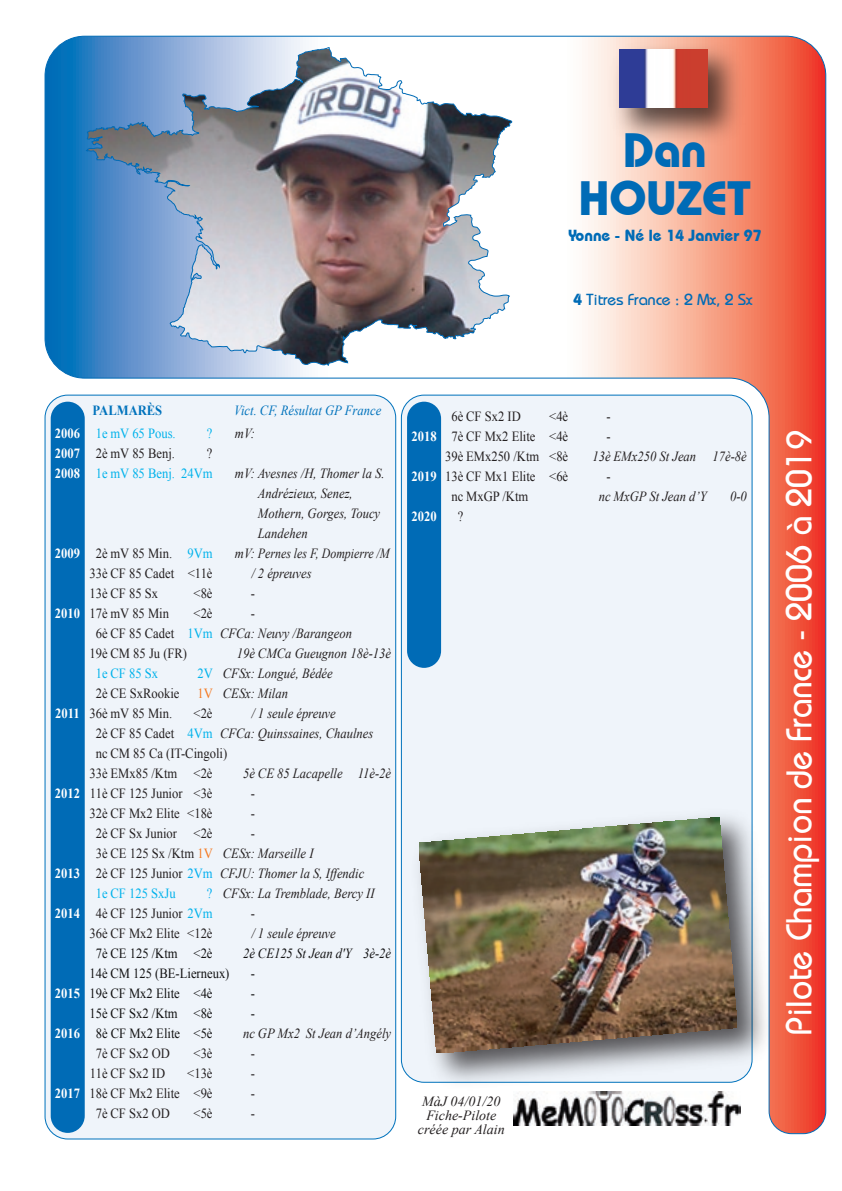
<style>
.page{position:relative;width:842px;height:1191px;background:#fff}
.page>*{position:absolute;margin:0;border:0;box-sizing:border-box;transform-origin:0 0}
.t1{font:700 48px/48px "Bauhaus IT Cby BT";color:#006bb6;text-align:center}
.t2{font:36px "Bauhaus";color:#fff;scale:.95 1}
.t3{font:16px "Bauhaus";color:#006bb6}
.t4{font:700 16px "Bauhaus IT Cby BT";color:#006bb6}
.t5{font:italic 14px/20px "Times New Roman";color:#231f20;scale:.9 1}
.t6{font:14px "Times New Roman";color:#231f20;scale:.9 1}
.t7{font:14px "Times New Roman";color:#101011;scale:.9 1}
.t8{font:700 14px/20px "Times New Roman";color:#fff;text-align:justify;scale:.9 1}
.t9{font:italic 14px/14px "Times New Roman";color:#231f20;text-align:center}
.t10{font:14px "Times New Roman";color:#00b2eb;scale:.9 1}
.t11{font:italic 14px "Times New Roman";color:#0072bc;scale:.9 1}
.t12{font:italic 14px "Times New Roman";color:#101011;scale:.9 1}
.t13{font:700 14px "Times New Roman";color:#0072bc;scale:.9 1}
.s1{font-family:"Bauhaus IT Cby BT";font-weight:700}
.s2{color:#00b2eb}
.s3{font-style:normal}
.s4{font-style:normal;color:#00b2eb}
.s5{font-style:normal;color:#f47921}
.s6{font-style:normal;color:#00aeef}
</style>
<div class="page">
<img style="left:44px;top:36px;width:782px;height:1097px">
<img style="left:602px;top:35px;width:150px;height:118px">
<img style="left:620px;top:50px;width:87px;height:58px">
<h1 class="t1" style="left:579px;top:125px;width:174px">Dan<br>HOUZET</h1>
<p class="t4" style="left:568px;top:225px;width:195px">Yonne - Né le 14 Janvier 97</p>
<p class="t3" style="left:573px;top:290px;width:181px"><span class="s1">4</span> Titres France : 2 Mx, 2 Sx</p>
<p class="t8" style="left:55px;top:423px;width:29px">2006<br>2007<br>2008</p>
<p class="t8" style="left:55px;top:543px;width:29px">2009</p>
<p class="t8" style="left:55px;top:603px;width:29px">2010</p>
<p class="t8" style="left:55px;top:703px;width:29px">2011</p>
<p class="t8" style="left:55px;top:783px;width:29px">2012</p>
<p class="t8" style="left:55px;top:863px;width:29px">2013</p>
<p class="t8" style="left:55px;top:903px;width:29px">2014</p>
<p class="t8" style="left:55px;top:983px;width:29px">2015</p>
<p class="t8" style="left:55px;top:1023px;width:29px">2016</p>
<p class="t8" style="left:55px;top:1083px;width:29px">2017</p>
<p class="t13" style="left:93px;top:400px;width:79px">PALMARÈS</p>
<p class="t11" style="left:234px;top:400px;width:165px">Vict. CF, Résultat GP France</p>
<p class="t10" style="left:96px;top:424px;width:90px">1e mV 65 Pous.</p>
<p class="t10" style="left:207px;top:424px;width:8px">?</p>
<p class="t5" style="left:235px;top:423px;width:24px">mV:</p>
<p class="t6" style="left:96px;top:444px;width:90px">2è mV 85 Benj.</p>
<p class="t6" style="left:207px;top:444px;width:8px">?</p>
<p class="t10" style="left:96px;top:464px;width:131px">1e mV 85 Benj. 24Vm</p>
<p class="t5" style="left:258px;top:463px;width:142px;text-indent:-23px">mV: Avesnes /H, Thomer la S.<br>Andrézieux, Senez,<br>Mothern, Gorges, Toucy<br>Landehen</p>
<p class="t6" style="left:96px;top:544px;width:131px">2è mV 85 Min. <span class="s2">9Vm</span></p>
<p class="t5" style="left:235px;top:543px;width:174px">mV: Pernes les F, Dompierre /M</p>
<p class="t6" style="left:89px;top:564px;width:138px">33è CF 85 Cadet &lt;11è</p>
<p class="t5" style="left:252px;top:563px;width:68px">/ 2 épreuves</p>
<p class="t6" style="left:89px;top:584px;width:78px">13è CF 85 Sx</p>
<p class="t6" style="left:194px;top:584px;width:23px">&lt;8è</p>
<p class="t6" style="left:251px;top:584px;width:6px">-</p>
<p class="t6" style="left:89px;top:604px;width:90px">17è mV 85 Min</p>
<p class="t6" style="left:194px;top:604px;width:23px">&lt;2è</p>
<p class="t6" style="left:251px;top:604px;width:6px">-</p>
<p class="t5" style="left:96px;top:623px;width:286px"><span class="s3">6è CF 85 Cadet</span> <span class="s4">1Vm</span> CFCa: Neuvy /Barangeon</p>
<p class="t6" style="left:89px;top:644px;width:110px">19è CM 85 Ju (FR)</p>
<p class="t5" style="left:237px;top:643px;width:173px">19è CMCa Gueugnon 18è-13è</p>
<p class="t10" style="left:96px;top:664px;width:71px">1e CF 85 Sx</p>
<p class="t5" style="left:197px;top:663px;width:152px"><span class="s4">2V</span> CFSx: Longué, Bédée</p>
<p class="t6" style="left:96px;top:684px;width:94px">2è CE SxRookie</p>
<p class="t5" style="left:197px;top:683px;width:102px"><span class="s5">1V</span> CESx: Milan</p>
<p class="t6" style="left:89px;top:704px;width:93px">36è mV 85 Min.</p>
<p class="t6" style="left:194px;top:704px;width:23px">&lt;2è</p>
<p class="t5" style="left:252px;top:703px;width:95px">/ 1 seule épreuve</p>
<p class="t5" style="left:96px;top:723px;width:310px"><span class="s3">2è CF 85 Cadet</span> <span class="s4">4Vm</span> CFCa: Quinssaines, Chaulnes</p>
<p class="t6" style="left:96px;top:744px;width:148px">nc CM 85 Ca (IT-Cingoli)</p>
<p class="t6" style="left:89px;top:764px;width:138px">33è EMx85 /Ktm &lt;2è</p>
<p class="t5" style="left:243px;top:763px;width:166px">5è CE 85 Lacapelle 11è-2è</p>
<p class="t6" style="left:90px;top:784px;width:138px">11è CF 125 Junior &lt;3è</p>
<p class="t6" style="left:251px;top:784px;width:6px">-</p>
<p class="t6" style="left:89px;top:804px;width:138px">32è CF Mx2 Elite &lt;18è</p>
<p class="t6" style="left:251px;top:804px;width:6px">-</p>
<p class="t6" style="left:96px;top:824px;width:131px">2è CF Sx Junior &lt;2è</p>
<p class="t5" style="left:96px;top:823px;width:300px;text-indent:155px"><span class="s3">-<br>3è CE 125 Sx /Ktm</span> <span class="s5">1V</span> CESx: Marseille I<br><span class="s3">2è CF 125 Junior</span> <span class="s6">2Vm</span> CFJU: Thomer la S, Iffendic<br><span class="s4">1e CF 125 SxJu</span></p>
<p class="t5" style="left:96px;top:883px;width:311px;text-indent:111px"><span class="s6">?</span> CFSx: La Tremblade, Bercy II<br><span class="s3">4è CF 125 Junior</span> <span class="s4">2Vm</span></p>
<p class="t6" style="left:251px;top:904px;width:6px">-</p>
<p class="t6" style="left:89px;top:924px;width:138px">36è CF Mx2 Elite &lt;12è</p>
<p class="t5" style="left:252px;top:923px;width:95px">/ 1 seule épreuve</p>
<p class="t7" style="left:96px;top:944px;width:131px">7è CE 125 /Ktm &lt;2è</p>
<p class="t12" style="left:243px;top:943px;width:166px">2è CE125 St Jean d'Y 3è-2è</p>
<p class="t7" style="left:89px;top:964px;width:157px">14è CM 125 (BE-Lierneux)</p>
<p class="t7" style="left:251px;top:964px;width:6px">-</p>
<p class="t7" style="left:89px;top:984px;width:138px">19è CF Mx2 Elite &lt;4è</p>
<p class="t7" style="left:251px;top:984px;width:6px">-</p>
<p class="t7" style="left:89px;top:1004px;width:138px">15è CF Sx2 /Ktm &lt;8è</p>
<p class="t7" style="left:251px;top:1004px;width:6px">-</p>
<p class="t7" style="left:96px;top:1024px;width:131px">8è CF Mx2 Elite &lt;5è</p>
<p class="t5" style="left:243px;top:1023px;width:166px">nc GP Mx2 St Jean d’Angély</p>
<p class="t6" style="left:96px;top:1044px;width:84px">7è CF Sx2 OD</p>
<p class="t6" style="left:194px;top:1044px;width:23px">&lt;3è</p>
<p class="t6" style="left:251px;top:1044px;width:6px">-</p>
<p class="t6" style="left:90px;top:1064px;width:85px">11è CF Sx2 ID</p>
<p class="t6" style="left:187px;top:1064px;width:30px">&lt;13è</p>
<p class="t6" style="left:251px;top:1064px;width:6px">-</p>
<p class="t6" style="left:89px;top:1084px;width:138px">18è CF Mx2 Elite &lt;9è</p>
<p class="t6" style="left:251px;top:1084px;width:6px">-</p>
<p class="t6" style="left:96px;top:1104px;width:84px">7è CF Sx2 OD</p>
<p class="t6" style="left:194px;top:1104px;width:23px">&lt;5è</p>
<p class="t6" style="left:251px;top:1104px;width:6px">-</p>
<p class="t8" style="left:411px;top:426px;width:29px">2018</p>
<p class="t8" style="left:411px;top:466px;width:29px">2019</p>
<p class="t8" style="left:411px;top:506px;width:29px">2020</p>
<p class="t6" style="left:451px;top:407px;width:79px">6è CF Sx2 ID</p>
<p class="t6" style="left:549px;top:407px;width:23px">&lt;4è</p>
<p class="t6" style="left:606px;top:407px;width:6px">-</p>
<p class="t6" style="left:451px;top:427px;width:131px">7è CF Mx2 Elite &lt;4è</p>
<p class="t6" style="left:606px;top:427px;width:6px">-</p>
<p class="t6" style="left:445px;top:447px;width:138px">39è EMx250 /Ktm &lt;8è</p>
<p class="t5" style="left:592px;top:446px;width:173px">13è EMx250 St Jean 17è-8è</p>
<p class="t6" style="left:445px;top:467px;width:138px">13è CF Mx1 Elite &lt;6è</p>
<p class="t6" style="left:606px;top:467px;width:6px">-</p>
<p class="t6" style="left:451px;top:487px;width:87px">nc MxGP /Ktm</p>
<p class="t5" style="left:599px;top:486px;width:121px">nc MxGP St Jean d’Y</p>
<p class="t5" style="left:730px;top:486px;width:20px">0-0</p>
<p class="t6" style="left:458px;top:507px;width:8px">?</p>
<p class="t9" style="left:418px;top:1094px;width:88px">MàJ 04/01/20<br>Fiche-Pilote créée par Alain</p>
<h2 class="t2" style="left:776px;top:1034px;width:637px;rotate:-90deg">Pilote Champion de France - 2006 à 2019</h2>
</div>
